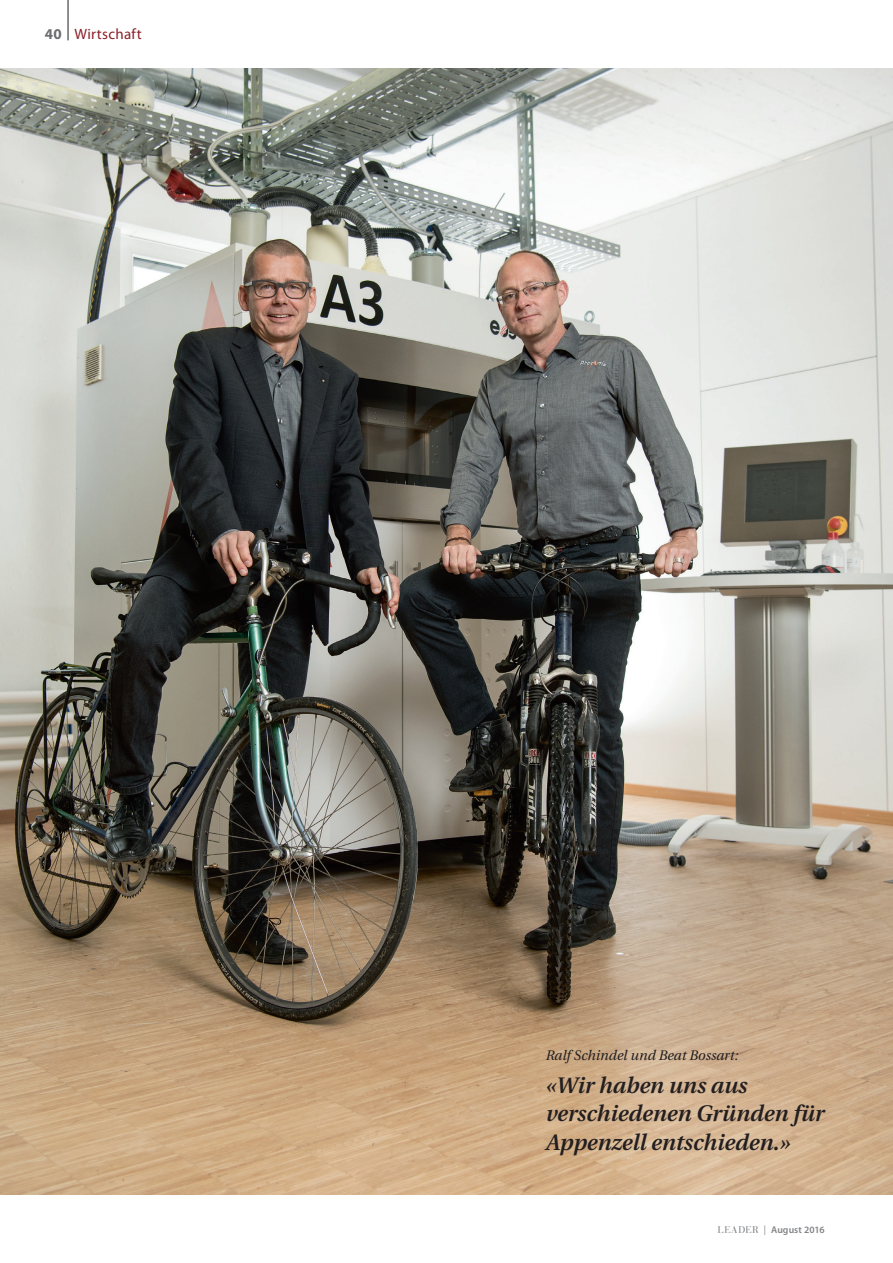
<style>
.page{position:relative;width:893px;height:1263px;background:#fff}
.page>*{position:absolute;margin:0;border:0;box-sizing:border-box;transform-origin:0 0}
.t1{font:italic 600 22.5px/28.5px "Utopia";color:#231f20}
.t2{font:15px "Myriad Pro";letter-spacing:.025em;color:#8a2029}
.t3{font:italic 13.8px "Utopia";color:#231f20}
.t4{font:600 9.75px "Myriad Pro";letter-spacing:.01em;color:#808285}
.s1{font-weight:700;color:#6c6d70}
.s2{font-family:"Bauer Bodoni";font-weight:400}
</style>
<div class="page">
<hr style="left:68px;top:0;width:1px;height:40px;background:#231f20">
<img style="left:0;top:68px;width:893px;height:1127px">
<p class="t2" style="left:45px;top:25px;width:98px"><span class="s1">40</span> Wirtschaft</p>
<p class="t3" style="left:546px;top:1048px;width:194px">Ralf Schindel und Beat Bossart:</p>
<p class="t1" style="left:546px;top:1071px;width:280px">«Wir haben uns aus verschiedenen Gründen für<br>Appenzell entschieden.»</p>
<p class="t4" style="left:718px;top:1223px;width:109px"><span class="s2">LEADER |</span> August 2016</p>
</div>
